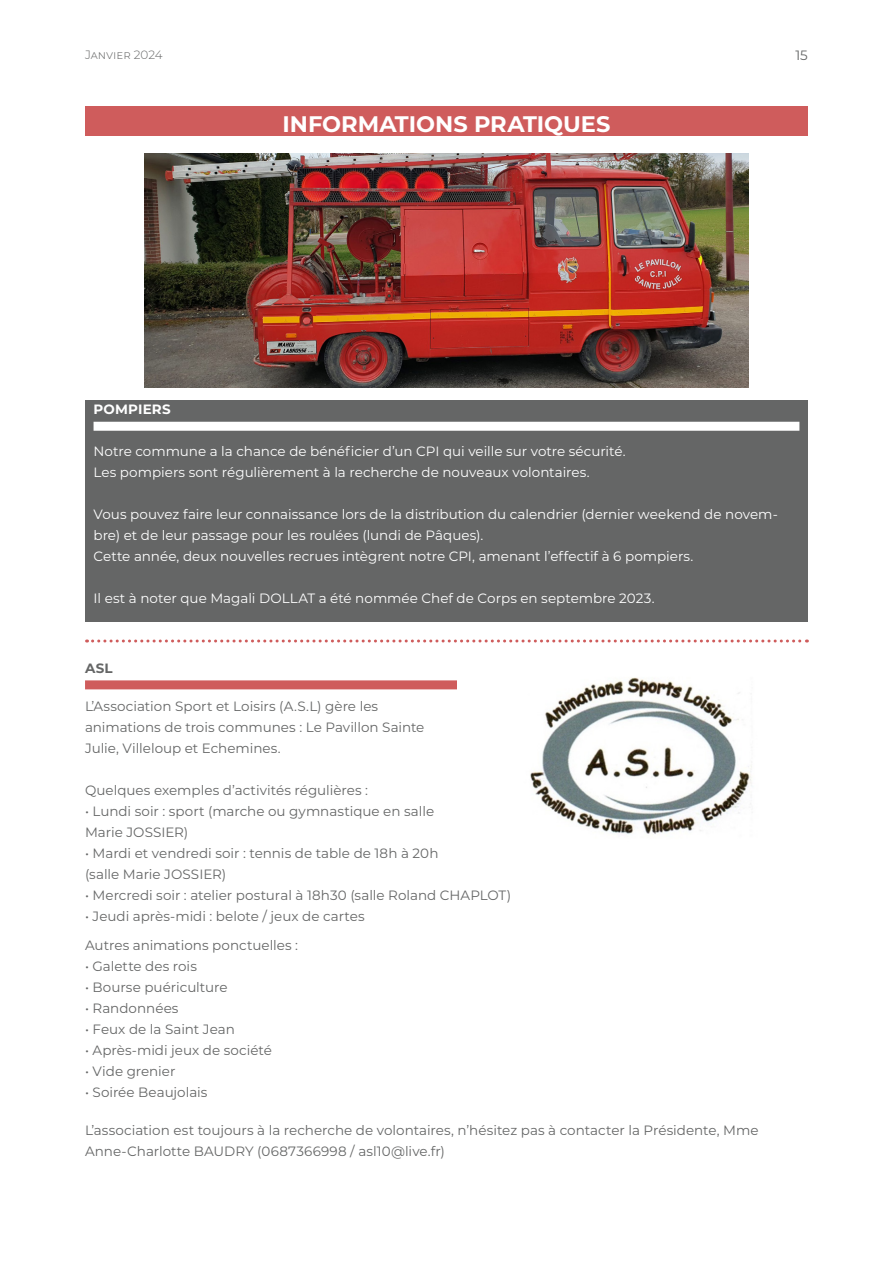
<style>
.page{position:relative;width:893px;height:1263px;background:#fff}
.page>*{position:absolute;margin:0;border:0;box-sizing:border-box;transform-origin:0 0}
.Box2_Title{font:700 22.5px "Montserrat";color:#fff}
.Box2_SubTitle{font:13.5px/21px "Montserrat";color:#656666}
.Box2_BodyText_Black{font:13.5px/21px "Montserrat";color:#fff}
.Box2_BodyText_Black-2{font:13.5px "Montserrat";color:#656666}
.Box2_Title-2{font:700 13.5px "Montserrat";letter-spacing:.015em;color:#fff}
.Box2_Title-3{font:700 13.5px "Montserrat";color:#656666}
.t1{font:300 12px "Montserrat";color:#656666}
</style>
<div class="page">
<svg style="left:87px;top:639px;width:720px;height:3px"></svg>
<div style="left:85px;top:106px;width:723px;height:29px;background:#cf5c5c"></div>
<img style="left:145px;top:154px;width:603px;height:234px">
<div style="left:85px;top:401px;width:723px;height:221px;background:#656666"></div>
<div style="left:94px;top:422px;width:705px;height:9px;background:#fff"></div>
<div style="left:85px;top:680px;width:417px;height:9px;background:#cf5c5c"></div>
<img style="left:457px;top:677px;width:295px;height:158px">
<p class="t1" style="left:85px;top:47px;width:79px">Janvier 2024</p>
<p class="Box2_SubTitle" style="left:795px;top:44px;width:14px">15</p>
<p class="Box2_Title" style="left:283px;top:107px;width:329px">INFORMATIONS PRATIQUES</p>
<p class="Box2_Title-2" style="left:94px;top:399px;width:79px">POMPIERS</p>
<p class="Box2_BodyText_Black" style="left:94px;top:440px;width:534px">Notre commune a la chance de bénéficier d’un CPI qui veille sur votre sécurité.<br>Les pompiers sont régulièrement à la recherche de nouveaux volontaires.</p>
<p class="Box2_BodyText_Black" style="left:94px;top:503px;width:686px">Vous pouvez faire leur connaissance lors de la distribution du calendrier (dernier weekend de novem&shy;bre) et de leur passage pour les roulées (lundi de Pâques).</p>
<p class="Box2_BodyText_Black" style="left:94px;top:545px;width:601px">Cette année, deux nouvelles recrues intègrent notre CPI, amenant l’effectif à 6 pompiers.</p>
<p class="Box2_BodyText_Black" style="left:94px;top:587px;width:563px">Il est à noter que Magali DOLLAT a été nommée Chef de Corps en septembre 2023.</p>
<p class="Box2_Title-3" style="left:85px;top:658px;width:29px">ASL</p>
<p class="Box2_SubTitle" style="left:85px;top:695px;width:341px">L’Association Sport et Loisirs (A.S.L) gère les animations de trois communes : Le Pavillon Sainte<br>Julie, Villeloup et Echemines.</p>
<p class="Box2_SubTitle" style="left:85px;top:779px;width:284px">Quelques exemples d’activités régulières :</p>
<p class="Box2_SubTitle" style="left:85px;top:800px;width:351px">• Lundi soir : sport (marche ou gymnastique en salle<br>Marie JOSSIER)</p>
<p class="Box2_SubTitle" style="left:85px;top:842px;width:355px">• Mardi et vendredi soir : tennis de table de 18h à 20h (salle Marie JOSSIER)</p>
<p class="Box2_SubTitle" style="left:85px;top:884px;width:428px">• Mercredi soir : atelier postural à 18h30 (salle Roland CHAPLOT)</p>
<p class="Box2_SubTitle" style="left:85px;top:905px;width:281px">• Jeudi après-midi : belote / jeux de cartes</p>
<p class="Box2_BodyText_Black-2" style="left:85px;top:936px;width:215px">Autres animations ponctuelles :</p>
<p class="Box2_BodyText_Black-2" style="left:85px;top:957px;width:113px">• Galette des rois</p>
<p class="Box2_BodyText_Black-2" style="left:85px;top:978px;width:144px">• Bourse puériculture</p>
<p class="Box2_BodyText_Black-2" style="left:85px;top:999px;width:95px">• Randonnées</p>
<p class="Box2_BodyText_Black-2" style="left:85px;top:1020px;width:151px">• Feux de la Saint Jean</p>
<p class="Box2_BodyText_Black-2" style="left:85px;top:1041px;width:188px">• Après-midi jeux de société</p>
<p class="Box2_BodyText_Black-2" style="left:85px;top:1062px;width:92px">• Vide grenier</p>
<p class="Box2_BodyText_Black-2" style="left:85px;top:1083px;width:124px">• Soirée Beaujolais</p>
<p class="Box2_SubTitle" style="left:85px;top:1120px;width:675px">L’association est toujours à la recherche de volontaires, n’hésitez pas à contacter la Présidente, Mme<br>Anne-Charlotte BAUDRY (0687366998 / asl10@live.fr)</p>
</div>
